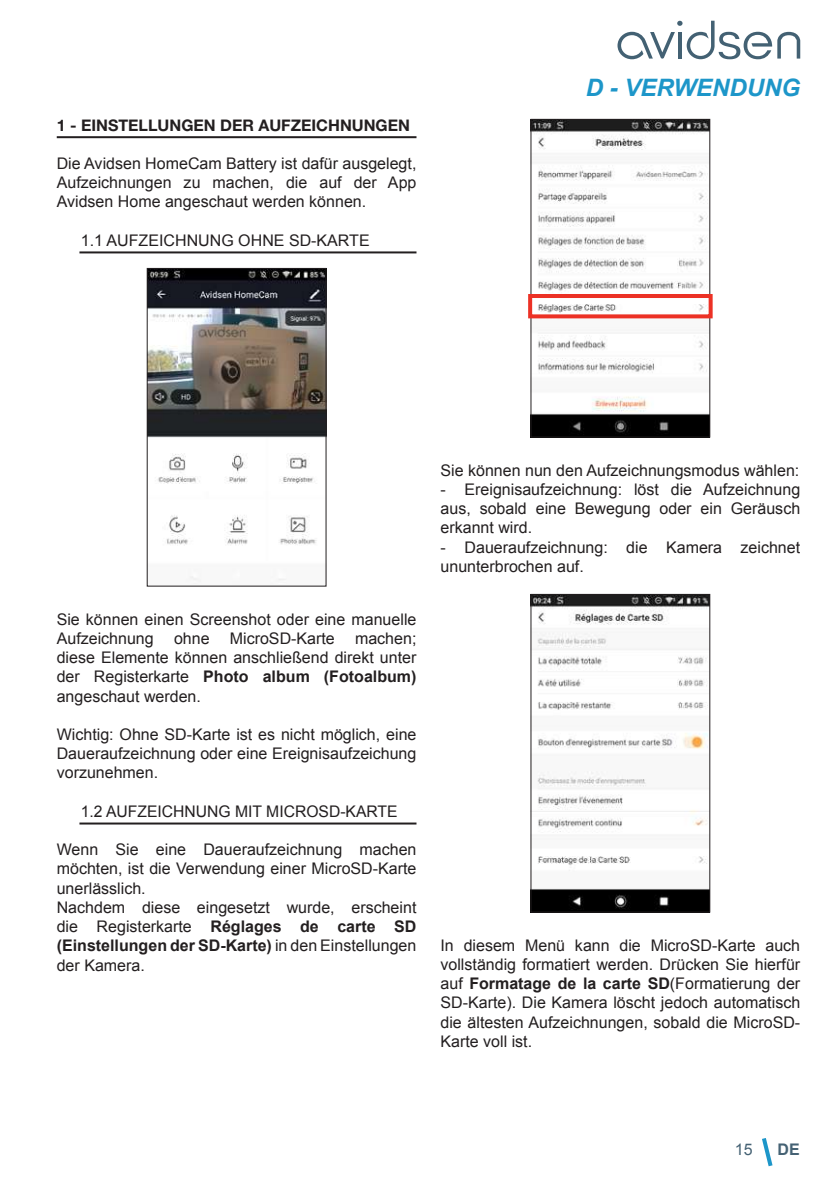
<style>
.page{position:relative;width:840px;height:1191px;background:#fff}
.page>*{position:absolute;margin:0;border:0;box-sizing:border-box;transform-origin:0 0}
.t1{font:italic 700 24px "Arial";color:#1d96c9}
.t2{font:16px/19.2px "Arial";color:#231f20;text-align:justify}
.t3{font:700 16px "Helvetica Neue LT Std";color:#231f20}
.t4{font:16px "Arial";color:#456274}
.t5{font:700 16px "Arial";color:#456274}
.s1{font-weight:700}
</style>
<div class="page">
<svg style="left:762px;top:1138px;width:11px;height:29px"></svg>
<svg style="left:617px;top:21px;width:182px;height:38px"></svg>
<hr style="left:57px;top:136px;width:359px;height:2px;background:#231f20">
<hr style="left:79px;top:251px;width:337px;height:2px;background:#231f20">
<hr style="left:79px;top:822px;width:337px;height:2px;background:#231f20">
<img style="left:149px;top:270px;width:175px;height:314px">
<div style="left:147px;top:268px;width:179px;height:318px;border:1px solid #231f20"></div>
<img style="left:532px;top:121px;width:175px;height:314px">
<div style="left:530px;top:119px;width:179px;height:318px;border:1px solid #231f20"></div>
<div style="left:528px;top:294px;width:184px;height:24px;border:4px solid #ec3125"></div>
<img style="left:532px;top:596px;width:175px;height:314px">
<div style="left:530px;top:594px;width:179px;height:318px;border:1px solid #231f20"></div>
<p class="t3" style="left:57px;top:115px;width:354px">1 - EINSTELLUNGEN DER AUFZEICHNUNGEN</p>
<p class="t2" style="left:57px;top:154px;width:361px">Die Avidsen HomeCam Battery ist dafür ausgelegt, Aufzeichnungen zu machen, die auf der App Avidsen Home angeschaut werden können.</p>
<p class="t2" style="left:81px;top:231px;width:290px">1.1 AUFZEICHNUNG OHNE SD-KARTE</p>
<h1 class="t1" style="left:585px;top:72px;width:216px">D - VERWENDUNG</h1>
<p class="t2" style="left:57px;top:610px;width:361px">Sie können einen Screenshot oder eine manuelle<br>Aufzeichnung</p>
<p class="t2" style="left:174px;top:629px;width:37px">ohne</p>
<p class="t2" style="left:230px;top:629px;width:106px">MicroSD-Karte</p>
<p class="t2" style="left:57px;top:629px;width:361px;text-indent:298px">machen; diese Elemente können anschließend direkt unter der Registerkarte <span class="s1">Photo album (Fotoalbum) </span>angeschaut werden.</p>
<p class="t2" style="left:57px;top:725px;width:361px">Wichtig: Ohne SD-Karte ist es nicht möglich, eine Daueraufzeichnung oder eine Ereignisaufzeichung vorzunehmen.</p>
<p class="t2" style="left:81px;top:802px;width:318px">1.2 AUFZEICHNUNG MIT MICROSD-KARTE</p>
<p class="t2" style="left:57px;top:840px;width:361px;text-align:left">Wenn Sie eine Daueraufzeichnung machen möchten, ist die Verwendung einer MicroSD-Karte unerlässlich.<br>Nachdem diese eingesetzt wurde, erscheint die Registerkarte <span class="s1">Réglages de carte SD (Einstellungen der SD-Karte)</span> in den Einstellungen der Kamera.</p>
<p class="t2" style="left:440px;top:460px;width:360px">Sie können nun den Aufzeichnungsmodus wählen:</p>
<p class="t2" style="left:440px;top:480px;width:361px">- Ereignisaufzeichnung: löst die Aufzeichnung aus, sobald eine Bewegung oder ein Geräusch erkannt wird.</p>
<p class="t2" style="left:440px;top:537px;width:361px">- Daueraufzeichnung: die Kamera zeichnet ununterbrochen auf.</p>
<p class="t2" style="left:440px;top:935px;width:361px">In diesem Menü kann die MicroSD-Karte auch vollständig formatiert werden. Drücken Sie hierfür auf <span class="s1">Formatage de la carte SD</span>(Formatierung der SD-Karte). Die Kamera löscht jedoch automatisch die ältesten Aufzeichnungen, sobald die MicroSD-Karte voll ist.</p>
<p class="t4" style="left:734px;top:1139px;width:19px">15</p>
<p class="t5" style="left:777px;top:1139px;width:24px">DE</p>
</div>
